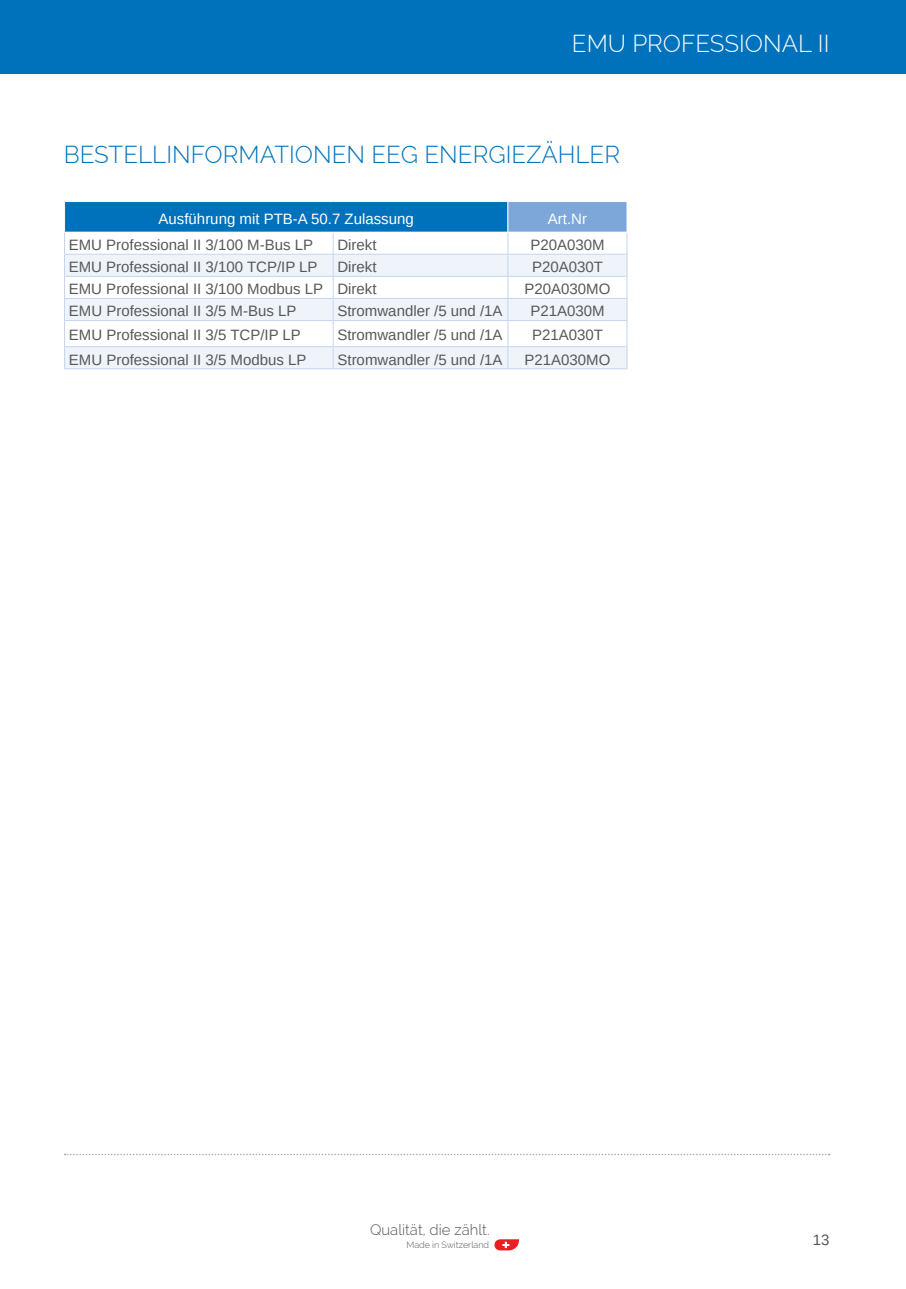
<style>
.page{position:relative;width:906px;height:1289px;background:#fff}
.page>*{position:absolute;margin:0;border:0;box-sizing:border-box;transform-origin:0 0}
.t1{font:300 24px "Raleway";color:#0072bc}
.t2{font:300 24px "Raleway";color:#fff}
.t3{font:15px "Arimo";color:#57585a}
.t4{font:15px "Arimo";color:#fff}
.t5{font:300 15px "Raleway";color:#57585a}
.t6{font:300 9px "Raleway";color:#57585a}
</style>
<div class="page">
<div style="left:0;top:0;width:906px;height:74px;background:#0072bc"></div>
<svg style="left:494px;top:1239px;width:25px;height:11px"></svg>
<svg style="left:65px;top:1153px;width:764px;height:2px"></svg>
<div style="left:65px;top:201px;width:443px;height:31px;background:#0072bc"></div>
<div style="left:508px;top:201px;width:119px;height:31px;background:#7ca7d8"></div>
<svg style="left:65px;top:255px;width:561px;height:113px;fill:#eff4fa"></svg>
<hr style="left:64px;top:254px;width:269px;height:1px;background:#c6d5ed">
<hr style="left:333px;top:254px;width:175px;height:1px;background:#c6d5ed">
<hr style="left:508px;top:254px;width:119px;height:1px;background:#c6d5ed">
<hr style="left:64px;top:276px;width:269px;height:1px;background:#c6d5ed">
<hr style="left:333px;top:276px;width:175px;height:1px;background:#c6d5ed">
<hr style="left:508px;top:276px;width:119px;height:1px;background:#c6d5ed">
<hr style="left:64px;top:298px;width:269px;height:1px;background:#c6d5ed">
<hr style="left:333px;top:298px;width:175px;height:1px;background:#c6d5ed">
<hr style="left:508px;top:298px;width:119px;height:1px;background:#c6d5ed">
<hr style="left:64px;top:320px;width:269px;height:1px;background:#c6d5ed">
<hr style="left:333px;top:320px;width:175px;height:1px;background:#c6d5ed">
<hr style="left:508px;top:320px;width:119px;height:1px;background:#c6d5ed">
<hr style="left:64px;top:346px;width:269px;height:1px;background:#c6d5ed">
<svg style="left:64px;top:233px;width:1px;height:135px"></svg>
<hr style="left:333px;top:346px;width:175px;height:1px;background:#c6d5ed">
<hr style="left:508px;top:346px;width:119px;height:1px;background:#c6d5ed">
<svg style="left:626px;top:233px;width:1px;height:135px"></svg>
<hr style="left:64px;top:368px;width:269px;height:1px;background:#c6d5ed">
<hr style="left:333px;top:368px;width:175px;height:1px;background:#c6d5ed">
<hr style="left:508px;top:368px;width:119px;height:1px;background:#c6d5ed">
<hr style="left:508px;top:201px;width:119px;height:1px;background:#fff">
<hr style="left:626px;top:202px;width:1px;height:30px;background:#fff">
<svg style="left:333px;top:233px;width:1px;height:135px"></svg>
<svg style="left:507px;top:233px;width:1px;height:135px"></svg>
<hr style="left:64px;top:201px;width:269px;height:1px;background:#fff">
<hr style="left:333px;top:201px;width:175px;height:1px;background:#fff">
<hr style="left:507px;top:202px;width:1px;height:30px;background:#fff">
<h1 class="t2" style="left:572px;top:30px;width:259px">EMU PROFESSIONAL II</h1>
<h1 class="t1" style="left:64px;top:141px;width:558px">BESTELLINFORMATIONEN EEG ENERGIEZÄHLER</h1>
<p class="t4" style="left:159px;top:210px;width:257px">Ausführung mit PTB-A 50.7 Zulassung</p>
<p class="t4" style="left:548px;top:210px;width:41px">Art.Nr</p>
<p class="t3" style="left:69px;top:237px;width:246px">EMU Professional II 3/100 M-Bus LP</p>
<p class="t3" style="left:337px;top:237px;width:41px">Direkt</p>
<p class="t3" style="left:530px;top:237px;width:76px">P20A030M</p>
<p class="t3" style="left:69px;top:259px;width:250px">EMU Professional II 3/100 TCP/IP LP</p>
<p class="t3" style="left:337px;top:259px;width:41px">Direkt</p>
<p class="t3" style="left:532px;top:259px;width:72px">P20A030T</p>
<p class="t3" style="left:69px;top:281px;width:309px">EMU Professional II 3/100 Modbus LP Direkt</p>
<p class="t3" style="left:524px;top:281px;width:87px">P20A030MO</p>
<p class="t3" style="left:69px;top:303px;width:229px">EMU Professional II 3/5 M-Bus LP</p>
<p class="t3" style="left:337px;top:303px;width:167px">Stromwandler /5 und /1A</p>
<p class="t3" style="left:530px;top:303px;width:76px">P21A030M</p>
<p class="t3" style="left:69px;top:327px;width:234px">EMU Professional II 3/5 TCP/IP LP</p>
<p class="t3" style="left:337px;top:327px;width:167px">Stromwandler /5 und /1A</p>
<p class="t3" style="left:532px;top:327px;width:72px">P21A030T</p>
<p class="t3" style="left:69px;top:351px;width:239px">EMU Professional II 3/5 Modbus LP</p>
<p class="t3" style="left:337px;top:351px;width:167px">Stromwandler /5 und /1A</p>
<p class="t3" style="left:524px;top:351px;width:87px">P21A030MO</p>
<p class="t5" style="left:370px;top:1220px;width:121px">Qualität, die zählt.</p>
<p class="t6" style="left:406px;top:1239px;width:84px">Made in Switzerland</p>
<p class="t3" style="left:812px;top:1231px;width:18px">13</p>
</div>
